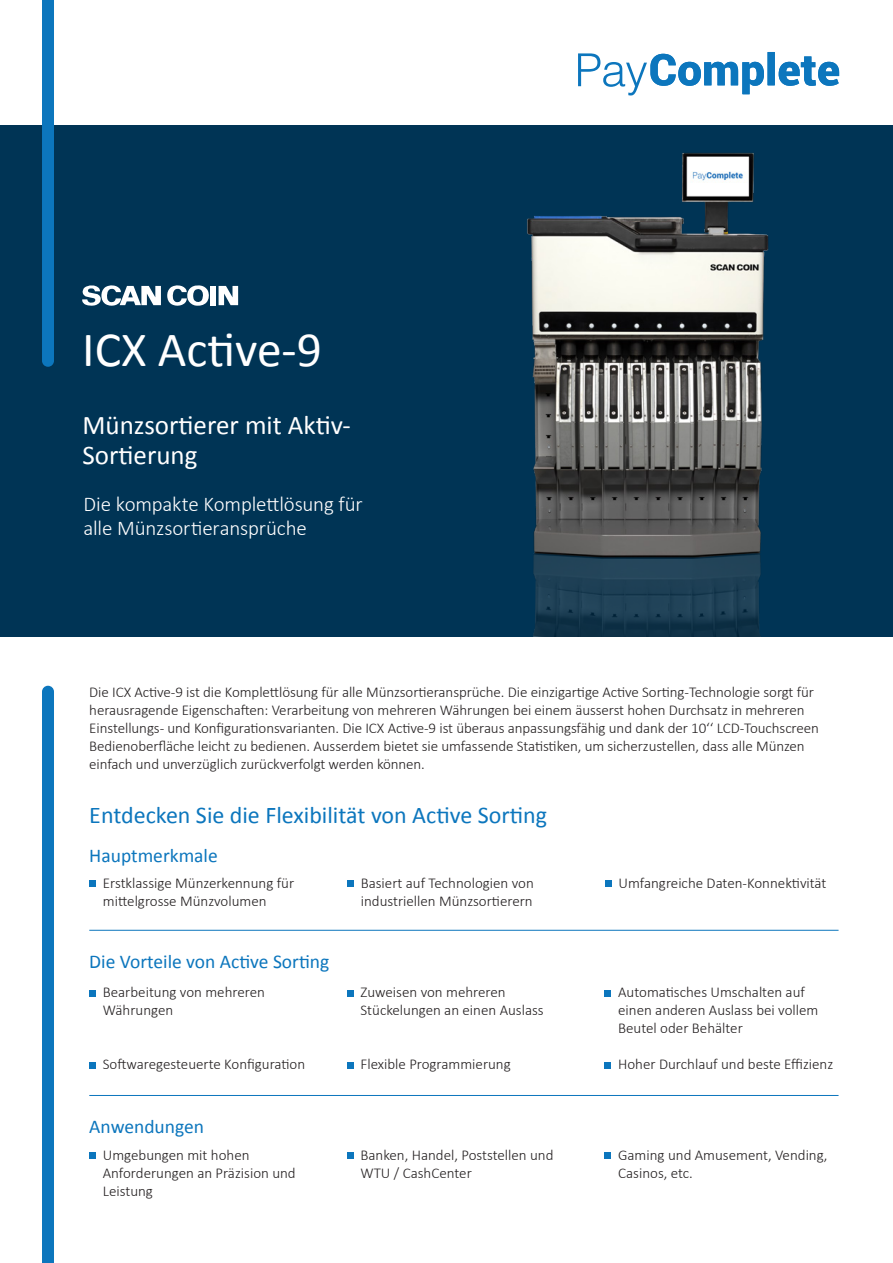
<style>
.page{position:relative;width:893px;height:1263px;background:#fff}
.page>*{position:absolute;margin:0;border:0;box-sizing:border-box;transform-origin:0 0}
.t1{font:49.5px "Calibri";color:#fff}
.t2{font:27px/30px "Calibri";color:#fff}
.t3{font:24px "Calibri";color:#0c76bd}
.t4{font:300 21px/24px "Calibri";letter-spacing:-.01em;color:#fff}
.t5{font:19.5px "Calibri";color:#0c76bd}
.Body_Text{font:300 15px/18px "Calibri";letter-spacing:-.005em;color:#231f20}
</style>
<div class="page">
<div style="left:0;top:125px;width:893px;height:512px;background:#003455"></div>
<img style="left:527px;top:153px;width:242px;height:484px">
<svg style="left:578px;top:52px;width:261px;height:43px"></svg>
<div style="left:42px;top:0;width:12px;height:367px;background:#0c76bd"></div>
<div style="left:42px;top:686px;width:12px;height:577px;background:#0c76bd"></div>
<hr style="left:89px;top:930px;width:749px;height:1px;background:#0c76bd">
<div style="left:89px;top:990px;width:7px;height:6px;background:#0c76bd"></div>
<div style="left:89px;top:1062px;width:7px;height:6px;background:#0c76bd"></div>
<svg style="left:347px;top:990px;width:6px;height:6px"></svg>
<svg style="left:347px;top:1062px;width:6px;height:6px"></svg>
<svg style="left:605px;top:990px;width:6px;height:6px"></svg>
<svg style="left:605px;top:1062px;width:6px;height:6px"></svg>
<hr style="left:89px;top:1095px;width:749px;height:1px;background:#0c76bd">
<div style="left:89px;top:1152px;width:7px;height:7px;background:#0c76bd"></div>
<div style="left:347px;top:1152px;width:6px;height:7px;background:#0c76bd"></div>
<div style="left:605px;top:1152px;width:6px;height:7px;background:#0c76bd"></div>
<div style="left:89px;top:880px;width:7px;height:7px;background:#0c76bd"></div>
<div style="left:347px;top:880px;width:7px;height:7px;background:#0c76bd"></div>
<div style="left:605px;top:880px;width:6px;height:7px;background:#0c76bd"></div>
<div style="left:210px;top:286px;width:6px;height:19px;background:#fff"></div>
<svg style="left:219px;top:286px;width:19px;height:19px"></svg>
<svg style="left:82px;top:285px;width:79px;height:21px"></svg>
<svg style="left:167px;top:285px;width:42px;height:21px"></svg>
<p class="t1" style="left:82px;top:319px;width:241px">ICX Active-9</p>
<p class="t2" style="left:83px;top:409px;width:270px">Münzsortierer mit Aktiv-<br>Sortierung</p>
<p class="t4" style="left:84px;top:492px;width:281px">Die kompakte Komplettlösung für alle Münzsortieransprüche</p>
<p class="Body_Text" style="left:89px;top:683px;width:731px">Die ICX Active-9 ist die Komplettlösung für alle Münzsortieransprüche. Die einzigartige Active Sorting-Technologie sorgt für herausragende Eigenschaften: Verarbeitung von mehreren Währungen bei einem äusserst hohen Durchsatz in mehreren Einstellungs- und Konfigurationsvarianten. Die ICX Active-9 ist überaus anpassungsfähig und dank der 10‘‘ LCD-Touchscreen Bedienoberfläche leicht zu bedienen. Ausserdem bietet sie umfassende Statistiken, um sicherzustellen, dass alle Münzen einfach und unverzüglich zurückverfolgt werden können.</p>
<p class="t3" style="left:89px;top:800px;width:459px">Entdecken Sie die Flexibilität von Active Sorting</p>
<p class="t5" style="left:89px;top:843px;width:130px">Hauptmerkmale</p>
<p class="Body_Text" style="left:103px;top:874px;width:193px">Erstklassige Münzerkennung für mittelgrosse Münzvolumen</p>
<p class="Body_Text" style="left:361px;top:874px;width:175px">Basiert auf Technologien von industriellen Münzsortierern</p>
<p class="Body_Text" style="left:619px;top:874px;width:209px">Umfangreiche Daten-Konnektivität</p>
<p class="t5" style="left:89px;top:949px;width:242px">Die Vorteile von Active Sorting</p>
<p class="Body_Text" style="left:103px;top:983px;width:164px">Bearbeitung von mehreren<br>Währungen</p>
<p class="Body_Text" style="left:103px;top:1055px;width:204px">Softwaregesteuerte Konfiguration</p>
<p class="Body_Text" style="left:360px;top:983px;width:185px">Zuweisen von mehreren<br>Stückelungen an einen Auslass</p>
<p class="Body_Text" style="left:360px;top:1055px;width:152px">Flexible Programmierung</p>
<p class="Body_Text" style="left:618px;top:983px;width:202px">Automatisches Umschalten auf einen anderen Auslass bei vollem<br>Beutel oder Behälter</p>
<p class="Body_Text" style="left:618px;top:1055px;width:217px">Hoher Durchlauf und beste Effizienz</p>
<p class="t5" style="left:89px;top:1114px;width:116px">Anwendungen</p>
<p class="Body_Text" style="left:103px;top:1145px;width:194px">Umgebungen mit hohen<br>Anforderungen an Präzision und<br>Leistung</p>
<p class="Body_Text" style="left:360px;top:1145px;width:195px">Banken, Handel, Poststellen und<br>WTU / CashCenter</p>
<p class="Body_Text" style="left:618px;top:1145px;width:211px">Gaming und Amusement, Vending,<br>Casinos, etc.</p>
</div>
